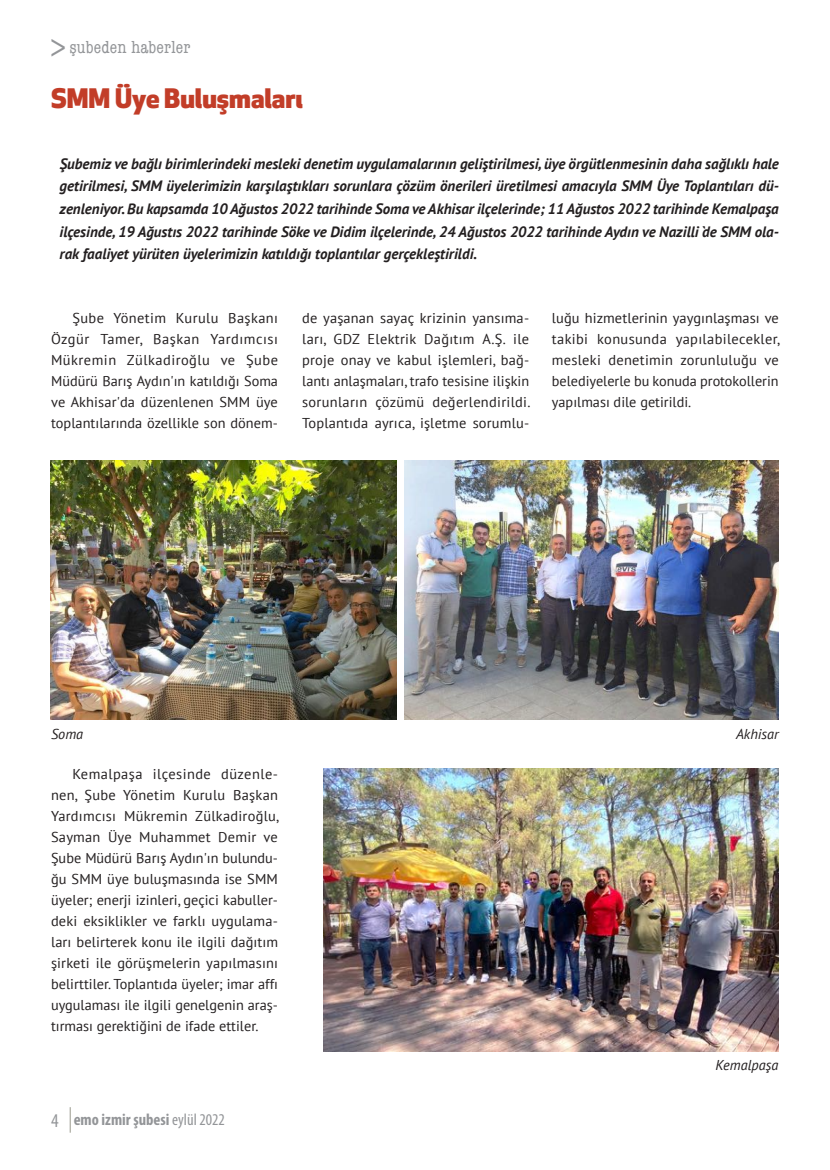
<style>
.page{position:relative;width:830px;height:1170px;background:#fff}
.page>*{position:absolute;margin:0;border:0;box-sizing:border-box;transform-origin:0 0}
.t1{font:800 26.25px "Apex New";color:#c23d28}
.t2{font:condensed 18px "American Typewriter";letter-spacing:.01em;color:#939598}
.t3{font:700 condensed 16.5px "Myriad Pro";color:#939598}
.t4{font:italic 700 15px/22.5px "PT Sans";color:#231f20;text-align:justify}
.t5{font:14.25px/21px "PT Sans";color:#231f20;text-align:justify}
.t6{font:italic 14.25px "PT Sans";color:#231f20}
.s1{font-family:"Apex New";font-stretch:normal;font-size:33px}
.s2{font-weight:400;font-size:19.5px}
.s3{font-weight:400}
</style>
<div class="page">
<svg style="left:70px;top:1107px;width:1px;height:25px"></svg>
<img style="left:50px;top:460px;width:346px;height:259px">
<img style="left:323px;top:768px;width:455px;height:283px">
<img style="left:404px;top:460px;width:374px;height:259px">
<p class="t2" style="left:50px;top:37px;width:142px"><span class="s1">&gt;</span>şubeden haberler</p>
<h1 class="t1" style="left:51px;top:80px;width:253px">SMM Üye Buluşmaları</h1>
<p class="t4" style="left:60px;top:153px;width:720px">Şubemiz ve bağlı birimlerindeki mesleki denetim uygulamalarının geliştirilmesi, üye örgütlenmesinin daha sağlıklı hale getirilmesi, SMM üyelerimizin karşılaştıkları sorunlara çözüm önerileri üretilmesi amacıyla SMM Üye Toplantıları dü&shy;zenleniyor. Bu kapsamda 10 Ağustos 2022 tarihinde Soma ve Akhisar ilçelerinde; 11 Ağustos 2022 tarihinde Kemalpaşa ilçesinde, 19 Ağustıs 2022 tarihinde Söke ve Didim ilçelerinde, 24 Ağustos 2022 tarihinde Aydın ve Nazilli`de SMM ola&shy;rak faaliyet yürüten üyelerimizin katıldığı toplantılar gerçekleştirildi.</p>
<p class="t5" style="left:51px;top:308px;width:228px;text-indent:21px">Şube Yönetim Kurulu Başkanı Özgür Tamer, Başkan Yardımcısı Mükremin Zülkadiroğlu ve Şube Müdürü Barış Aydın'ın katıldığı Soma ve Akhisar'da düzenlenen SMM üye toplantılarında özellikle son dönem-</p>
<p class="t5" style="left:302px;top:308px;width:230px">de yaşanan sayaç krizinin yansıma&shy;ları, GDZ Elektrik Dağıtım A.Ş. ile proje onay ve kabul işlemleri, bağ&shy;lantı anlaşmaları, trafo tesisine ilişkin sorunların çözümü değerlendirildi.<br>Toplantıda ayrıca, işletme sorumlu-</p>
<p class="t5" style="left:551px;top:308px;width:229px">luğu hizmetlerinin yaygınlaşması ve takibi konusunda yapılabilecekler, mesleki denetimin zorunluluğu ve belediyelerle bu konuda protokollerin yapılması dile getirildi.</p>
<p class="t6" style="left:51px;top:726px;width:34px">Soma</p>
<p class="t5" style="left:51px;top:764px;width:229px;text-indent:21px">Kemalpaşa ilçesinde düzenle&shy;nen, Şube Yönetim Kurulu Başkan Yardımcısı Mükremin Zülkadiroğlu, Sayman Üye Muhammet Demir ve Şube Müdürü Barış Aydın'ın bulundu&shy;ğu SMM üye buluşmasında ise SMM üyeler; enerji izinleri, geçici kabuller&shy;deki eksiklikler ve farklı uygulama&shy;ları belirterek konu ile ilgili dağıtım şirketi ile görüşmelerin yapılmasını belirttiler. Toplantıda üyeler; imar affı uygulaması ile ilgili genelgenin araş&shy;tırması gerektiğini de ifade ettiler.</p>
<p class="t3" style="left:51px;top:1109px;width:175px"><span class="s2">4</span> emo izmir şubesi <span class="s3">eylül 2022</span></p>
<p class="t6" style="left:735px;top:726px;width:44px">Akhisar</p>
<p class="t6" style="left:715px;top:1057px;width:64px">Kemalpaşa</p>
</div>
